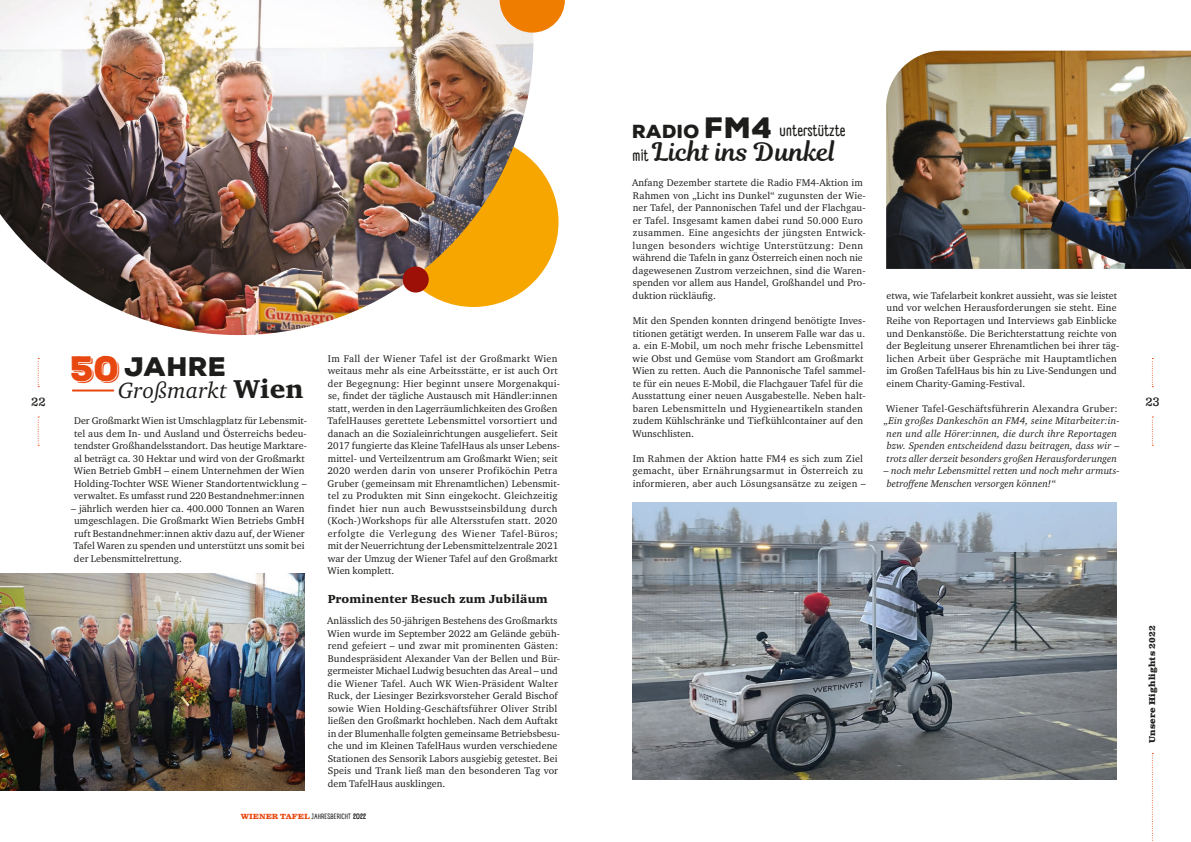
<style>
.page{position:relative;width:1191px;height:842px;background:#fff}
.page>*{position:absolute;margin:0;border:0;box-sizing:border-box;transform-origin:0 0}
.t1{font:34.3px "Nexa Rust Sans Black Shadow";color:#e84710}
.t2{font:900 26px "Nexa Rust Sans";letter-spacing:.01em;color:#1d1d1b}
.t3{font:25.2px "Magnolia Script";letter-spacing:.005em;color:#1d1d1b}
.t4{font:italic 22.7px "Charter ITC Std";letter-spacing:.01em;color:#1d1d1b}
.t5{font:condensed 16px "Panforte";letter-spacing:.01em;color:#1d1d1b}
.t6{font:900 12px "Charter ITC Std";letter-spacing:.01em;color:#1d1d1b}
.t7{font:12px "Clarendon Text";color:#1d1d1b}
.t8{font:10px/12.5px "Charter ITC Std";letter-spacing:.01em;color:#1d1d1b}
.t9{font:italic 10px/12.5px "Charter ITC Std";letter-spacing:.01em;color:#1d1d1b}
.t10{font:700 8.5px "Clarendon Text";letter-spacing:.03em;color:#1d1d1b}
.t11{font:condensed 7.5px "Panforte";letter-spacing:.01em;color:#1d1d1b}
.s1{font-family:"Nexa Rust Sans";font-weight:900;font-stretch:normal;font-size:18.3px}
.s2{font-family:"Nexa Rust Sans";font-weight:900;font-stretch:normal;font-size:28.6px}
.s3{font-family:"Panforte";font-stretch:condensed;font-size:16px}
.s4{font-weight:900;font-style:normal;font-size:26.5px}
.s5{font-family:"Clarendon Text";font-weight:700;font-stretch:normal;color:#e84710}
.s6{font-weight:700;font-size:8px}
</style>
<div class="page">
<svg style="left:38px;top:358px;width:1px;height:29px"></svg>
<svg style="left:38px;top:417px;width:1px;height:29px"></svg>
<svg style="left:1152px;top:358px;width:1px;height:29px"></svg>
<svg style="left:1152px;top:417px;width:1px;height:29px"></svg>
<div style="left:388px;top:137px;width:170px;height:170px;background:#f7a600;border-radius:50%"></div>
<img style="left:632px;top:503px;width:485px;height:277px">
<img style="left:0;top:574px;width:305px;height:217px">
<img style="left:0;top:0;width:533px;height:335px">
<img style="left:886px;top:51px;width:305px;height:218px">
<div style="left:403px;top:266px;width:26px;height:27px;background:#9c1007;border-radius:50%"></div>
<svg style="left:499px;top:0;width:66px;height:33px;background:#f09939"></svg>
<hr style="left:73px;top:389px;width:40px;height:2px;background:#e84710">
<svg style="left:1152px;top:753px;width:1px;height:88px"></svg>
<h3 class="t5" style="left:632px;top:119px;width:215px"><span class="s1">RADIO</span> <span class="s2">FM4</span> unterstützte</h3>
<h3 class="t3" style="left:632px;top:134px;width:205px"><span class="s3">mit</span> Licht ins Dunkel</h3>
<p class="t8" style="left:632px;top:177px;width:235px">Anfang Dezember startete die Radio FM4-Aktion im Rahmen von „Licht ins Dunkel“ zugunsten der Wie&shy;ner Tafel, der Pannonischen Tafel und der Flachgau&shy;er Tafel. Insgesamt kamen dabei rund 50.000 Euro zusammen. Eine angesichts der jüngsten Entwick&shy;lungen besonders wichtige Unterstützung: Denn während die Tafeln in ganz Österreich einen noch nie dagewesenen Zustrom verzeichnen, sind die Waren&shy;spenden vor allem aus Handel, Großhandel und Pro&shy;duktion rückläufig.</p>
<p class="t8" style="left:632px;top:314px;width:235px">Mit den Spenden konnten dringend benötigte Inves&shy;titionen getätigt werden. In unserem Falle war das u. a. ein E-Mobil, um noch mehr frische Lebensmittel wie Obst und Gemüse vom Standort am Großmarkt Wien zu retten. Auch die Pannonische Tafel sammel&shy;te für ein neues E-Mobil, die Flachgauer Tafel für die Ausstattung einer neuen Ausgabestelle. Neben halt&shy;baren Lebensmitteln und Hygieneartikeln standen zudem Kühlschränke und Tiefkühlcontainer auf den Wunschlisten.</p>
<p class="t8" style="left:632px;top:452px;width:235px">Im Rahmen der Aktion hatte FM4 es sich zum Ziel gemacht, über Ernährungsarmut in Österreich zu informieren, aber auch Lösungsansätze zu zeigen –</p>
<p class="t8" style="left:886px;top:289px;width:234px">etwa, wie Tafelarbeit konkret aussieht, was sie leistet und vor welchen Herausforderungen sie steht. Eine Reihe von Reportagen und Interviews gab Einblicke und Denkanstöße. Die Berichterstattung reichte von der Begleitung unserer Ehrenamtlichen bei ihrer täg&shy;lichen Arbeit über Gespräche mit Hauptamtlichen im Großen TafelHaus bis hin zu Live-Sendungen und einem Charity-Gaming-Festival.</p>
<p class="t8" style="left:886px;top:402px;width:233px">Wiener Tafel-Geschäftsführerin Alexandra Gruber:</p>
<p class="t9" style="left:884px;top:414px;width:237px">„Ein großes Dankeschön an FM4, seine Mitarbeiter:in&shy;nen und alle Hörer:innen, die durch ihre Reportagen bzw. Spenden entscheidend dazu beitragen, dass wir – trotz aller derzeit besonders großen Herausforderungen</p>
<p class="t9" style="left:883px;top:464px;width:237px">– noch mehr Lebensmittel retten und noch mehr armuts&shy;betroffene Menschen versorgen können!“</p>
<p class="t8" style="left:327px;top:352px;width:234px">Im Fall der Wiener Tafel ist der Großmarkt Wien weitaus mehr als eine Arbeitsstätte, er ist auch Ort der Begegnung: Hier beginnt unsere Morgenakqui&shy;se, findet der tägliche Austausch mit Händler:innen statt, werden in den Lagerräumlichkeiten des Großen TafelHauses gerettete Lebensmittel vorsortiert und danach an die Sozialeinrichtungen ausgeliefert. Seit 2017 fungierte das Kleine TafelHaus als unser Lebens&shy;mittel- und Verteilzentrum am Großmarkt Wien; seit 2020 werden darin von unserer Profiköchin Petra Gruber (gemeinsam mit Ehrenamtlichen) Lebensmit&shy;tel zu Produkten mit Sinn eingekocht. Gleichzeitig findet hier nun auch Bewusstseinsbildung durch (Koch-)Workshops für alle Altersstufen statt. 2020 erfolgte die Verlegung des Wiener Tafel-Büros; mit der Neuerrichtung der Lebensmittelzentrale 2021 war der Umzug der Wiener Tafel auf den Großmarkt Wien komplett.</p>
<p class="t6" style="left:328px;top:592px;width:221px">Prominenter Besuch zum Jubiläum</p>
<p class="t8" style="left:327px;top:614px;width:234px">Anlässlich des 50-jährigen Bestehens des Großmarkts Wien wurde im September 2022 am Gelände gebüh&shy;rend gefeiert – und zwar mit prominenten Gästen:<br>Bundespräsident Alexander Van der Bellen und Bür&shy;germeister Michael Ludwig besuchten das Areal – und die Wiener Tafel. Auch WK Wien-Präsident Walter Ruck, der Liesinger Bezirksvorsteher Gerald Bischof sowie Wien Holding-Geschäftsführer Oliver Stribl ließen den Großmarkt hochleben. Nach dem Auftakt in der Blumenhalle folgten gemeinsame Betriebsbesu&shy;che und im Kleinen TafelHaus wurden verschiedene Stationen des Sensorik Labors ausgiebig getestet. Bei Speis und Trank ließ man den besonderen Tag vor dem TafelHaus ausklingen.</p>
<h1 class="t1" style="left:71px;top:345px;width:51px">50</h1>
<h2 class="t2" style="left:125px;top:349px;width:103px">JAHRE</h2>
<h3 class="t4" style="left:118px;top:377px;width:187px">Großmarkt <span class="s4">Wien</span></h3>
<p class="t7" style="left:31px;top:395px;width:16px">22</p>
<p class="t7" style="left:1145px;top:395px;width:16px">23</p>
<p class="t8" style="left:74px;top:414px;width:235px">Der Großmarkt Wien ist Umschlagplatz für Lebensmit&shy;tel aus dem In- und Ausland und Österreichs bedeu&shy;tendster Großhandelsstandort. Das heutige Marktare&shy;al beträgt ca. 30 Hektar und wird von der Großmarkt Wien Betrieb GmbH – einem Unternehmen der Wien Holding-Tochter WSE Wiener Standortentwicklung – verwaltet. Es umfasst rund 220 Bestandnehmer:innen</p>
<p class="t8" style="left:71px;top:502px;width:235px;text-align:justify">– jährlich werden hier ca. 400.000 Tonnen an Waren umgeschlagen. Die Großmarkt Wien Betriebs GmbH ruft Bestandnehmer:innen aktiv dazu auf, der Wiener Tafel Waren zu spenden und unterstützt uns somit bei der Lebensmittelrettung.</p>
<p class="t10" style="left:1147px;top:743px;width:119px;rotate:-90deg">Unsere Highlights 2022</p>
<p class="t11" style="left:241px;top:812px;width:127px"><span class="s5">WIENER TAFEL</span> JAHRESBERICHT <span class="s6">2022</span></p>
</div>
